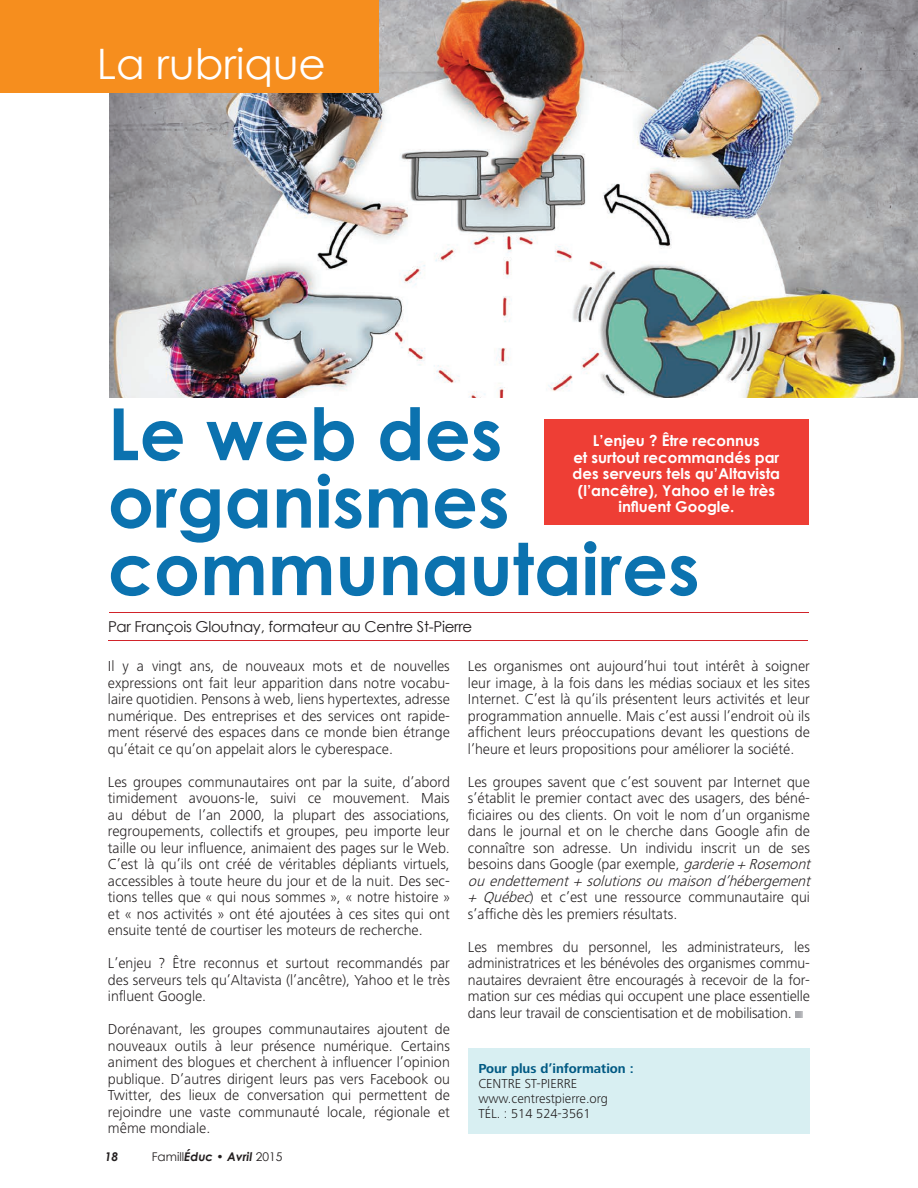
<style>
.page{position:relative;width:918px;height:1188px;background:#fff}
.page>*{position:absolute;margin:0;border:0;box-sizing:border-box;transform-origin:0 0}
.t1{font:700 72px/67.5px "Century Gothic";color:#0b72af}
.t2{font:42px "Century Gothic";color:#fff}
.t3{font:300 15px/16.5px "Frutiger Next LT";color:#231f20;text-align:justify}
.t4{font:700 15px/16.5px "Century Gothic";color:#fff;text-align:center}
.t5{font:15px "Century Gothic";letter-spacing:-.02em;color:#231f20}
.t6{font:300 13.5px/15px "Frutiger Next LT";color:#231f20}
.t7{font:700 13.5px "Frutiger Next LT";color:#005983}
.t8{font:12px "Century Gothic";color:#231f20}
.t9{font:italic 700 12px "Century Gothic";color:#231f20}
.s1{font-weight:700;font-style:italic}
.s2{font-style:italic}
</style>
<div class="page">
<img style="left:109px;top:0;width:809px;height:397px">
<div style="left:0;top:0;width:378px;height:93px;background:#f68e1e"></div>
<svg style="left:796px;top:1011px;width:6px;height:7px"></svg>
<div style="left:544px;top:419px;width:264px;height:106px;background:#ee3e35"></div>
<hr style="left:109px;top:612px;width:699px;height:1px;background:#d1232a">
<hr style="left:109px;top:640px;width:699px;height:1px;background:#d1232a">
<div style="left:468px;top:1048px;width:342px;height:85px;background:#d8eff2"></div>
<h2 class="t2" style="left:97px;top:38px;width:231px">La rubrique</h2>
<h1 class="t1" style="left:108px;top:399px;width:593px">Le web des organismes communautaires</h1>
<p class="t4" style="left:573px;top:432px;width:209px">L’enjeu ? Être reconnus<br>et surtout recommandés par des serveurs tels qu’altavista (l’ancêtre), Yahoo et le très influent Google.</p>
<p class="t5" style="left:108px;top:617px;width:366px">Par François Gloutnay, formateur au Centre St-Pierre</p>
<p class="t3" style="left:108px;top:658px;width:344px">Il y a vingt ans, de nouveaux mots et de nouvelles expressions ont fait leur apparition dans notre vocabu&shy;laire quotidien. Pensons à web, liens hypertextes, adresse numérique. Des entreprises et des services ont rapide&shy;ment réservé des espaces dans ce monde bien étrange qu’était ce qu’on appelait alors le cyberespace.</p>
<p class="t3" style="left:108px;top:774px;width:344px">Les groupes communautaires ont par la suite, d’abord timidement avouons-le, suivi ce mouvement. Mais au début de l’an 2000, la plupart des associations, regroupements, collectifs et groupes, peu importe leur taille ou leur influence, animaient des pages sur le Web.<br>C’est là qu’ils ont créé de véritables dépliants virtuels, accessibles à toute heure du jour et de la nuit. Des sec&shy;tions telles que « qui nous sommes », « notre histoire » et « nos activités » ont été ajoutées à ces sites qui ont ensuite tenté de courtiser les moteurs de recherche.</p>
<p class="t3" style="left:108px;top:955px;width:344px">L’enjeu ? Être reconnus et surtout recommandés par des serveurs tels qu’Altavista (l’ancêtre), Yahoo et le très influent Google.</p>
<p class="t3" style="left:108px;top:1021px;width:344px">Dorénavant, les groupes communautaires ajoutent de nouveaux outils à leur présence numérique. Certains animent des blogues et cherchent à influencer l’opinion publique. D’autres dirigent leurs pas vers Facebook ou Twitter, des lieux de conversation qui permettent de rejoindre une vaste communauté locale, régionale et même mondiale.</p>
<p class="t9" style="left:105px;top:1149px;width:15px">18</p>
<p class="t8" style="left:152px;top:1149px;width:132px">Famill<span class="s1">Éduc • Avril</span> 2015</p>
<p class="t3" style="left:468px;top:658px;width:344px">Les organismes ont aujourd’hui tout intérêt à soigner leur image, à la fois dans les médias sociaux et les sites Internet. C’est là qu’ils présentent leurs activités et leur programmation annuelle. Mais c’est aussi l’endroit où ils affichent leurs préoccupations devant les questions de l’heure et leurs propositions pour améliorer la société.</p>
<p class="t3" style="left:468px;top:774px;width:348px;text-align:left">Les groupes savent que c’est souvent par Internet que s’établit le premier contact avec des usagers, des béné&shy;ficiaires ou des clients. On voit le nom d’un organisme dans le journal et on le cherche dans Google afin de connaître son adresse. Un individu inscrit un de ses besoins dans Google (par exemple, <span class="s2">garderie+Rosemont ou endettement + solutions ou maison d’hébergement + Québec</span>) et c’est une ressource communautaire qui s’affiche dès les premiers résultats.</p>
<p class="t3" style="left:468px;top:939px;width:344px">Les membres du personnel, les administrateurs, les administratrices et les bénévoles des organismes commu&shy;nautaires devraient être encouragés à recevoir de la for&shy;mation sur ces médias qui occupent une place essentielle dans leur travail de conscientisation et de mobilisation.</p>
<p class="t7" style="left:478px;top:1061px;width:157px">Pour plus d’information :</p>
<p class="t6" style="left:478px;top:1076px;width:131px">CENTRE ST-PIERRE www.centrestpierre.org<br>TÉL. : 514 524-3561</p>
</div>
